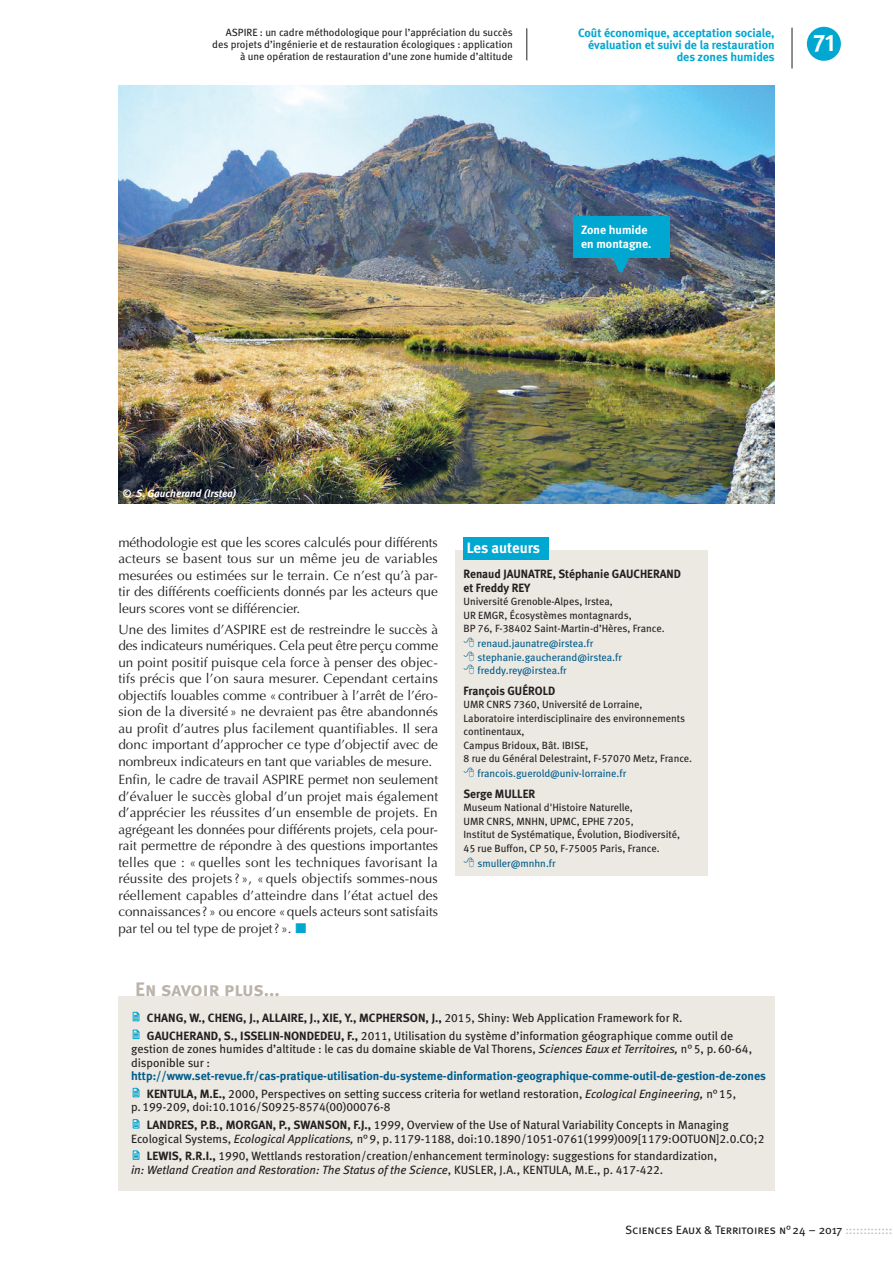
<style>
.page{position:relative;width:893px;height:1263px;background:#fff}
.page>*{position:absolute;margin:0;border:0;box-sizing:border-box;transform-origin:0 0}
.t1{font:24px "Meta Bold Caps Expert";color:#fff}
.t2{font:19.5px "Meta Bold LF Caps";letter-spacing:-.015em;color:#bcb4ab}
.t3{font:15px "Meta Bold LF";letter-spacing:-.005em;color:#fff}
.t4{font:13.5px/16.5px "Optima";letter-spacing:-.005em;color:#231f20;text-align:justify}
.t5{font:12px/13.5px "Meta Book LF";color:#231f20}
.t6{font:12px/13.5px "Meta Bold LF";color:#231f20}
.t7{font:12px "Meta Bold LF";color:#005c8a}
.t8{font:700 12px/12px "Meta";color:#00a7d1;text-align:right}
.t9{font:12px "Meta Book Caps";letter-spacing:-.005em;color:#231f20}
.t10{font:12px/13.5px "Meta Bold LF";color:#fff}
.t11{font:10.5px/13.5px "Meta Book LF";color:#231f20}
.t12{font:10.5px/13.5px "Meta Book LF";color:#005c8a}
.t13{font:italic 10.5px "Meta Bold LF";color:#fff}
.s1{font-family:"Meta Book LF"}
.s2{font-family:"Meta Bold LF"}
.s3{font-style:italic}
.s4{color:#bcbdc0}
</style>
<div class="page">
<hr style="left:526px;top:28px;width:1px;height:32px;background:#231f20">
<div style="left:118px;top:996px;width:657px;height:195px;background:#ece9e3"></div>
<svg style="left:133px;top:1012px;width:7px;height:9px"></svg>
<svg style="left:133px;top:1029px;width:7px;height:10px"></svg>
<svg style="left:133px;top:1088px;width:7px;height:9px"></svg>
<svg style="left:133px;top:1119px;width:7px;height:9px"></svg>
<svg style="left:133px;top:1150px;width:7px;height:10px"></svg>
<div style="left:455px;top:550px;width:252px;height:325px;background:#ece9e3"></div>
<div style="left:463px;top:537px;width:85px;height:22px;background:#00a7d1"></div>
<img style="left:118px;top:85px;width:657px;height:418px">
<div style="left:807px;top:27px;width:34px;height:34px;background:#00a7d1;border-radius:50%"></div>
<hr style="left:792px;top:28px;width:1px;height:40px;background:#231f20">
<div style="left:573px;top:216px;width:96px;height:42px;background:#00a7d1"></div>
<svg style="left:609px;top:258px;width:25px;height:23px"></svg>
<p class="t11" style="left:212px;top:26px;width:302px;line-height:12px;text-align:right">ASPIRE : un cadre méthodologique pour l’appréciation du succès des projets d’ingénierie et de restauration écologiques : application à une opération de restauration d’une zone humide d’altitude</p>
<p class="t8" style="left:578px;top:27px;width:198px">Coût économique, acceptation sociale, évaluation et suivi de la restauration des zones humides</p>
<h1 class="t1" style="left:813px;top:28px;width:23px">71</h1>
<p class="t10" style="left:581px;top:223px;width:72px">Zone humide en montagne.</p>
<p class="t13" style="left:123px;top:487px;width:115px">© S. Gaucherand (Irstea)</p>
<p class="t4" style="left:118px;top:534px;width:321px">méthodologie est que les scores calculés pour différents acteurs se basent tous sur un même jeu de variables mesurées ou estimées sur le terrain. Ce n’est qu’à par&shy;tir des différents coefficients donnés par les acteurs que leurs scores vont se différencier.</p>
<p class="t4" style="left:118px;top:621px;width:321px">Une des limites d’ASPIRE est de restreindre le succès à des indicateurs numériques. Cela peut être perçu comme un point positif puisque cela force à penser des objec&shy;tifs précis que l’on saura mesurer. Cependant certains objectifs louables comme «contribuer à l’arrêt de l’éro&shy;sion de la diversité » ne devraient pas être abandonnés au profit d’autres plus facilement quantifiables. Il sera donc important d’approcher ce type d’objectif avec de nombreux indicateurs en tant que variables de mesure.</p>
<p class="t4" style="left:118px;top:772px;width:321px">Enfin, le cadre de travail ASPIRE permet non seulement d’évaluer le succès global d’un projet mais également d’apprécier les réussites d’un ensemble de projets. En agrégeant les données pour différents projets, cela pour&shy;rait permettre de répondre à des questions importantes telles que : « quelles sont les techniques favorisant la réussite des projets? », « quels objectifs sommes-nous réellement capables d’atteindre dans l’état actuel des connaissances?» ou encore «quels acteurs sont satisfaits par tel ou tel type de projet?».</p>
<h2 class="t2" style="left:135px;top:978px;width:146px">En savoir plus...</h2>
<p class="t3" style="left:467px;top:539px;width:75px">Les auteurs</p>
<p class="t6" style="left:463px;top:567px;width:219px">Renaud JAUNATRE, Stéphanie GAUCHERAND et Freddy REY</p>
<p class="t11" style="left:463px;top:594px;width:203px">Université Grenoble-Alpes, Irstea,<br>UR EMGR, Écosystèmes montagnards,<br>BP 76, F-38402 Saint-Martin-d’Hères, France.</p>
<p class="t12" style="left:478px;top:636px;width:146px">renaud.jaunatre@irstea.fr stephanie.gaucherand@irstea.fr freddy.rey@irstea.fr</p>
<p class="t6" style="left:463px;top:683px;width:93px">François GUÉROLD</p>
<p class="t11" style="left:463px;top:697px;width:230px">UMR CNRS 7360, Université de Lorraine, Laboratoire interdisciplinaire des environnements continentaux,<br>Campus Bridoux, Bât. IBISE,<br>8 rue du Général Delestraint, F-57070 Metz, France.</p>
<p class="t12" style="left:478px;top:766px;width:150px">francois.guerold@univ-lorraine.fr</p>
<p class="t6" style="left:463px;top:786px;width:73px">Serge MULLER</p>
<p class="t11" style="left:463px;top:800px;width:218px">Museum National d'Histoire Naturelle,<br>UMR CNRS, MNHN, UPMC, EPHE 7205,<br>Institut de Systématique, Évolution, Biodiversité, 45 rue Buffon, CP 50, F-75005 Paris, France.</p>
<p class="t12" style="left:478px;top:856px;width:80px">smuller@mnhn.fr</p>
<p class="t6" style="left:147px;top:1011px;width:537px">CHANG, W., CHENG, J., ALLAIRE, J., XIE, Y., MCPHERSON, J., <span class="s1">2015, Shiny: Web Application Framework for R.</span></p>
<p class="t5" style="left:131px;top:1028px;width:622px;text-indent:16px"><span class="s2">GAUCHERAND, S., ISSELIN-NONDEDEU, F.,</span> 2011, Utilisation du système d’information géographique comme outil de gestion de zones humides d’altitude : le cas du domaine skiable de Val Thorens, <span class="s3">Sciences Eaux et Territoires,</span> n°5, p.60-64, disponible sur :</p>
<p class="t7" style="left:131px;top:1069px;width:636px">http://www.set-revue.fr/cas-pratique-utilisation-du-systeme-dinformation-geographique-comme-outil-de-gestion-de-zones</p>
<p class="t5" style="left:131px;top:1087px;width:606px;text-indent:16px"><span class="s2">KENTULA, M.E.,</span> 2000, Perspectives on setting success criteria for wetland restoration, <span class="s3">Ecological Engineering,</span> n°15, p.199-209, doi:10.1016/S0925-8574(00)00076-8</p>
<p class="t5" style="left:131px;top:1118px;width:635px;text-indent:16px"><span class="s2">LANDRES, P.B., MORGAN, P., SWANSON, F.J.,</span> 1999, Overview of the Use of Natural Variability Concepts in Managing<br>Ecological Systems, <span class="s3">Ecological Applications,</span> n°9, p.1179-1188, doi:10.1890/1051-0761(1999)009[1179:OOTUON]2.0.CO;2</p>
<p class="t5" style="left:131px;top:1149px;width:588px;text-indent:16px"><span class="s2">LEWIS, R.R.I.,</span> 1990, Wettlands restoration/creation/enhancement terminology: suggestions for standardization, <span class="s3">in: Wetland Creation and Restoration: The Status of the Science</span>, KUSLER, J.A., KENTULA, M.E., p. 417-422.</p>
<p class="t9" style="left:625px;top:1223px;width:269px">Sciences Eaux &amp; Territoires n°24 – 2017 <span class="s4">:::::::::::::</span></p>
</div>
